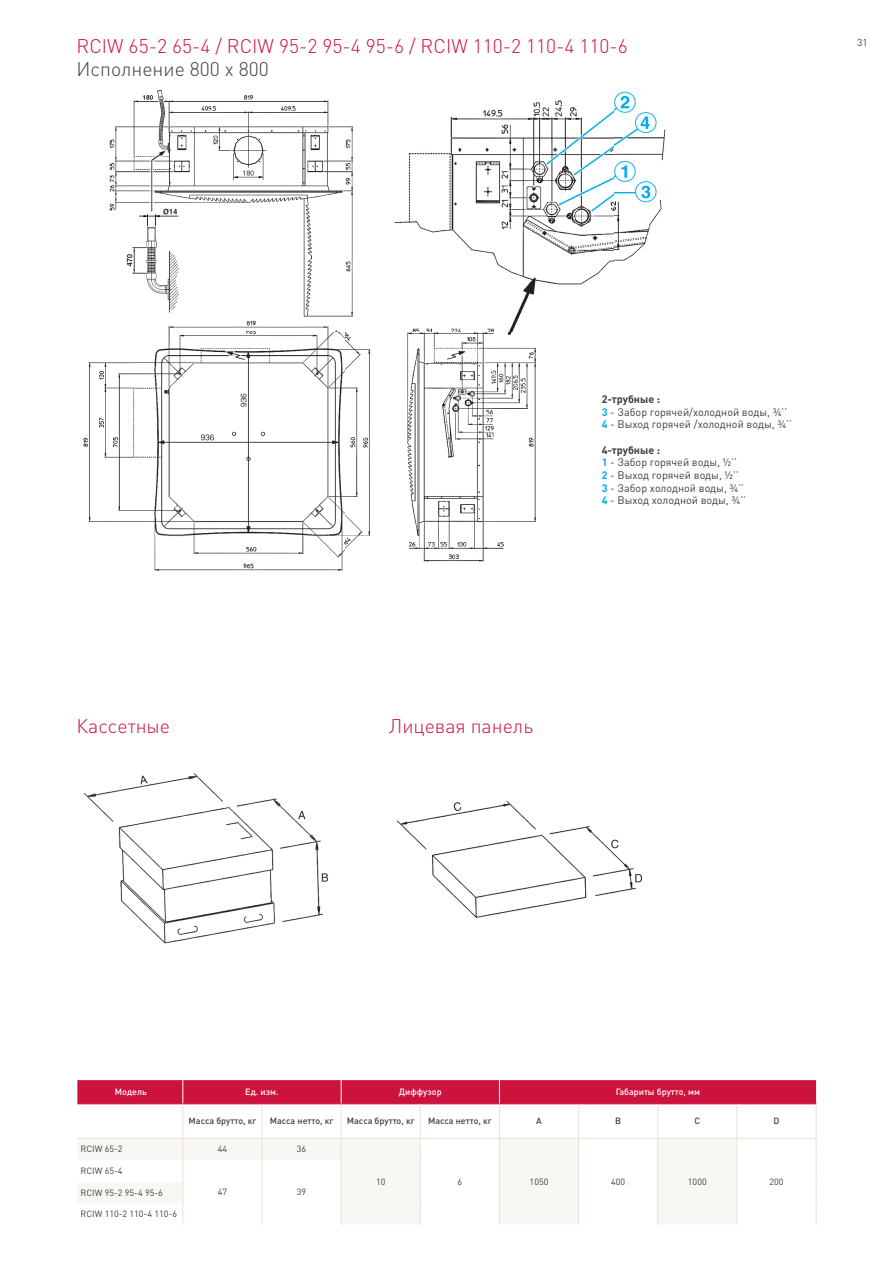
<style>
.page{position:relative;width:893px;height:1263px;background:#fff}
.page>*{position:absolute;margin:0;border:0;box-sizing:border-box;transform-origin:0 0}
.t1{font:300 19.5px "DIN Pro";color:#cd123d}
.t2{font:300 19.5px "DIN Pro";color:#3e3e3f}
.t3{font:10.8px/12.6px "DIN Pro";color:#3e3e3f}
.t4{font:10.05px "DIN Pro";color:#3e3e3f}
.t5{font:9px "DIN Pro";color:#3e3e3f}
.t6{font:500 9px "DIN Pro";color:#3e3e3f}
.t7{font:500 9px "DIN Pro";color:#fff}
.s1{font-weight:700}
.s2{font-weight:700;color:#00aeef}
</style>
<div class="page">
<svg style="left:78px;top:1139px;width:342px;height:86px"></svg>
<hr style="left:77px;top:1138px;width:106px;height:1px;background:#e9e1d4">
<hr style="left:183px;top:1138px;width:79px;height:1px;background:#e9e1d4">
<hr style="left:262px;top:1138px;width:79px;height:1px;background:#e9e1d4">
<hr style="left:341px;top:1138px;width:79px;height:1px;background:#e9e1d4">
<svg style="left:341px;top:1139px;width:1px;height:86px"></svg>
<svg style="left:420px;top:1138px;width:397px;height:87px"></svg>
<svg style="left:77px;top:1080px;width:739px;height:24px;background:#cd143f"></svg>
<hr style="left:77px;top:1103px;width:106px;height:1px;background:#cd123d">
<hr style="left:182px;top:1104px;width:1px;height:34px;background:#e9e1d4">
<hr style="left:262px;top:1104px;width:1px;height:34px;background:#e9e1d4">
<hr style="left:341px;top:1104px;width:1px;height:34px;background:#e9e1d4">
<hr style="left:420px;top:1104px;width:1px;height:34px;background:#e9e1d4">
<hr style="left:499px;top:1104px;width:1px;height:34px;background:#e9e1d4">
<hr style="left:578px;top:1104px;width:1px;height:34px;background:#e9e1d4">
<hr style="left:657px;top:1104px;width:1px;height:34px;background:#e9e1d4">
<hr style="left:736px;top:1104px;width:1px;height:34px;background:#e9e1d4">
<hr style="left:816px;top:1104px;width:1px;height:34px;background:#e9e1d4">
<svg style="left:182px;top:1139px;width:1px;height:86px"></svg>
<svg style="left:262px;top:1139px;width:1px;height:86px"></svg>
<img style="left:83px;top:773px;width:560px;height:171px">
<img style="left:83px;top:89px;width:583px;height:482px">
<h1 class="t1" style="left:77px;top:33px;width:553px">RCIW 65-2 65-4 / RCIW 95-2 95-4 95-6 / RCIW 110-2 110-4 110-6</h1>
<h1 class="t2" style="left:77px;top:55px;width:194px">Исполнение 800 x 800</h1>
<p class="t4" style="left:857px;top:35px;width:12px">31</p>
<p class="t3" style="left:602px;top:393px;width:192px"><span class="s1">2-трубные :<br></span><span class="s2">3</span> - Забор горячей/холодной воды, ¾’’<br><span class="s2">4</span> - Выход горячей /холодной воды, ¾’’</p>
<p class="t3" style="left:602px;top:443px;width:146px"><span class="s1">4-трубные :<br></span><span class="s2">1</span> - Забор горячей воды, ½’’<br><span class="s2">2</span> - Выход горячей воды, ½’’<br><span class="s2">3</span> - Забор холодной воды, ¾’’<br><span class="s2">4</span> - Выход холодной воды, ¾’’</p>
<h1 class="t1" style="left:77px;top:712px;width:95px">Кассетные</h1>
<h1 class="t1" style="left:389px;top:712px;width:145px">Лицевая панель</h1>
<p class="t7" style="left:115px;top:1086px;width:33px">Модель</p>
<p class="t7" style="left:245px;top:1086px;width:35px">Ед. изм.</p>
<p class="t7" style="left:399px;top:1086px;width:44px">Диффузор</p>
<p class="t7" style="left:616px;top:1086px;width:86px">Габариты брутто, мм</p>
<p class="t6" style="left:189px;top:1115px;width:69px">Масса брутто, кг</p>
<p class="t6" style="left:270px;top:1115px;width:65px">Масса нетто, кг</p>
<p class="t6" style="left:347px;top:1115px;width:69px">Масса брутто, кг</p>
<p class="t6" style="left:428px;top:1115px;width:65px">Масса нетто, кг</p>
<p class="t6" style="left:536px;top:1115px;width:7px">A</p>
<p class="t6" style="left:615px;top:1115px;width:7px">B</p>
<p class="t6" style="left:694px;top:1115px;width:7px">C</p>
<p class="t6" style="left:773px;top:1115px;width:7px">D</p>
<p class="t5" style="left:81px;top:1143px;width:44px">RCIW 65-2</p>
<p class="t5" style="left:218px;top:1143px;width:11px">44</p>
<p class="t5" style="left:297px;top:1143px;width:11px">36</p>
<p class="t5" style="left:376px;top:1175px;width:11px">10</p>
<p class="t5" style="left:458px;top:1175px;width:6px">6</p>
<p class="t5" style="left:530px;top:1175px;width:20px">1050</p>
<p class="t5" style="left:611px;top:1175px;width:16px">400</p>
<p class="t5" style="left:688px;top:1175px;width:20px">1000</p>
<p class="t5" style="left:769px;top:1175px;width:16px">200</p>
<p class="t5" style="left:81px;top:1165px;width:44px">RCIW 65-4</p>
<p class="t5" style="left:81px;top:1187px;width:84px">RCIW 95-2 95-4 95-6</p>
<p class="t5" style="left:218px;top:1186px;width:11px">47</p>
<p class="t5" style="left:297px;top:1186px;width:11px">39</p>
<p class="t5" style="left:81px;top:1208px;width:98px">RCIW 110-2 110-4 110-6</p>
</div>
